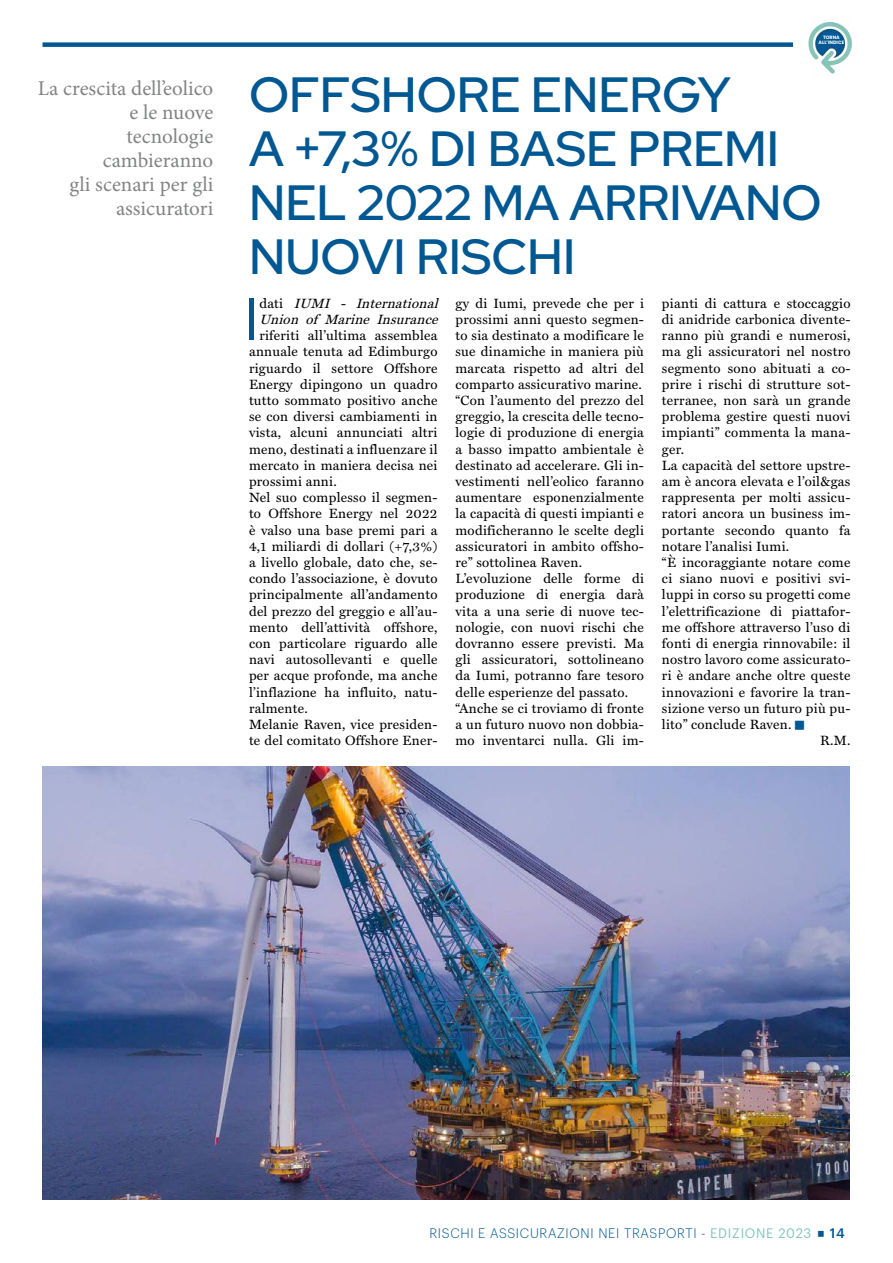
<style>
.page{position:relative;width:893px;height:1263px;background:#fff}
.page>*{position:absolute;margin:0;border:0;box-sizing:border-box;transform-origin:0 0}
.t1{font:59.85px "Red Hat Display";color:#005892}
.t2{font:500 49.5px/54px "Red Hat Display";color:#005892}
.t3{font:21px/24px "Minion Pro";color:#828383;text-align:right}
.t4{font:13.5px/16.2px "Miller Text Roman";letter-spacing:.02em;color:#000}
.t5{font:300 13.5px "Graphik";letter-spacing:.055em;color:#005892;scale:.96 1}
.t6{font:italic 13.5px/16.2px "Miller Text Roman";color:#000}
.t7{font:500 13.5px "Graphik";color:#005892}
.t8{font:700 4.8px/5.7px "Poppins";color:#fff;text-align:center}
.s1{font-style:normal}
.s2{font-weight:400;color:#6982af}
.s3{font-weight:400;color:#82c6bb}
</style>
<div class="page">
<img style="left:808px;top:22px;width:44px;height:52px">
<img style="left:43px;top:766px;width:807px;height:434px">
<div style="left:43px;top:42px;width:750px;height:5px;background:#005892"></div>
<h3 class="t3" style="left:38px;top:76px;width:177px">La crescita dell’eolico e le nuove tecnologie cambieranno<br>gli scenari per gli assicuratori</h3>
<p class="t8" style="left:819px;top:34px;width:27px">TORNA<br>ALL’INDICE</p>
<h2 class="t2" style="left:249px;top:67px;width:574px">OFFSHORE EN ERGY<br>A +7,3% DI BASE PREMI<br>NEL 2022 MA ARRIVANO<br>NUOVI RISCHI</h2>
<h1 class="t1" style="left:244px;top:280px;width:6px">I</h1>
<p class="t6" style="left:259px;top:295px;width:184px"><span class="s1">d a t i</span> IUMI - International<br>Union of Marine Insurance</p>
<p class="t4" style="left:249px;top:327px;width:190px;text-indent:10px">riferiti all’ultima assemblea annuale tenuta ad Edimburgo riguardo il settore Offshore<br>Energy dipingono un quadro tutto sommato positivo anche se con diversi cambiamenti in vista, alcuni annunciati altri meno, destinati a influenzare il mercato in maniera decisa nei prossimi anni.<br>Nel suo complesso il segmen&shy;to Offshore Energy nel 2022 è valso una base premi pari a<br>4,1 miliardi di dollari (+7,3%) a livello globale, dato che, se&shy;condo l’associazione, è dovuto principalmente all’andamento del prezzo del greggio e all’au&shy;mento dell’attività offshore, con particolare riguardo alle navi autosollevanti e quelle per acque profonde, ma anche l’inflazione ha influito, natu&shy;ralmente.<br>Melanie Raven, vice presiden&shy;te del comitato Offshore Ener-</p>
<p class="t4" style="left:455px;top:295px;width:190px">gy di Iumi, prevede che per i prossimi anni questo segmen&shy;to sia destinato a modificare le sue dinamiche in maniera più marcata rispetto ad altri del comparto assicurativo marine. “Con l’aumento del prezzo del greggio, la crescita delle tecno&shy;logie di produzione di energia a basso impatto ambientale è destinato ad accelerare. Gli in&shy;vestimenti nell’eolico faranno aumentare esponenzialmente la capacità di questi impianti e modificheranno le scelte degli assicuratori in ambito offsho&shy;re” sottolinea Raven.<br>L’evoluzione delle forme di produzione di energia darà vita a una serie di nuove tec&shy;nologie, con nuovi rischi che dovranno essere previsti. Ma gli assicuratori, sottolineano da Iumi, potranno fare tesoro delle esperienze del passato. “Anche se ci troviamo di fronte a un futuro nuovo non dobbia&shy;mo inventarci nulla. Gli im-</p>
<p class="t4" style="left:662px;top:295px;width:190px">pianti di cattura e stoccaggio</p>
<p class="t4" style="left:662px;top:311px;width:190px">di anidride carbonica divente-</p>
<p class="t4" style="left:662px;top:327px;width:190px">ranno più grandi e numerosi,</p>
<p class="t4" style="left:662px;top:343px;width:190px">ma gli assicuratori nel nostro</p>
<p class="t4" style="left:662px;top:360px;width:190px">segmento sono abituati a co-</p>
<p class="t4" style="left:662px;top:376px;width:190px">prire i rischi di strutture sot-</p>
<p class="t4" style="left:662px;top:392px;width:190px">terranee, non sarà un grande</p>
<p class="t4" style="left:662px;top:408px;width:190px">problema gestire questi nuovi</p>
<p class="t4" style="left:662px;top:424px;width:190px">impianti” commenta la mana-</p>
<p class="t4" style="left:662px;top:441px;width:24px">ger.</p>
<p class="t4" style="left:662px;top:457px;width:190px">La capacità del settore upstre-</p>
<p class="t4" style="left:662px;top:473px;width:190px">am è ancora elevata e l’oil&amp;gas</p>
<p class="t4" style="left:662px;top:489px;width:190px">rappresenta per molti assicu-</p>
<p class="t4" style="left:662px;top:505px;width:190px">ratori ancora un business im-</p>
<p class="t4" style="left:662px;top:522px;width:190px">portante secondo quanto fa</p>
<p class="t4" style="left:662px;top:538px;width:129px">notare l’analisi Iumi.</p>
<p class="t4" style="left:662px;top:554px;width:190px">“È incoraggiante notare come</p>
<p class="t4" style="left:662px;top:570px;width:190px">ci siano nuovi e positivi svi-</p>
<p class="t4" style="left:662px;top:586px;width:190px">luppi in corso su progetti come</p>
<p class="t4" style="left:662px;top:603px;width:190px">l’elettrificazione di piattafor-</p>
<p class="t4" style="left:662px;top:619px;width:190px">me offshore attraverso l’uso di</p>
<p class="t4" style="left:662px;top:635px;width:190px">fonti di energia rinnovabile: il</p>
<p class="t4" style="left:662px;top:651px;width:190px">nostro lavoro come assicurato-</p>
<p class="t4" style="left:662px;top:667px;width:190px">ri è andare anche oltre queste</p>
<p class="t4" style="left:662px;top:684px;width:190px">innovazioni e favorire la tran-</p>
<p class="t4" style="left:662px;top:700px;width:190px">sizione verso un futuro più pu-</p>
<p class="t4" style="left:662px;top:716px;width:131px">lito” conclude Raven.</p>
<p class="t4" style="left:820px;top:732px;width:32px">R.M.</p>
<p class="t5" style="left:429px;top:1224px;width:399px">RISCHI E ASSICURAZIONI NEI TRASPORTI <span class="s2">-</span> <span class="s3">EDIZIONE 2023</span></p>
<p class="t7" style="left:830px;top:1223px;width:16px">14</p>
</div>
